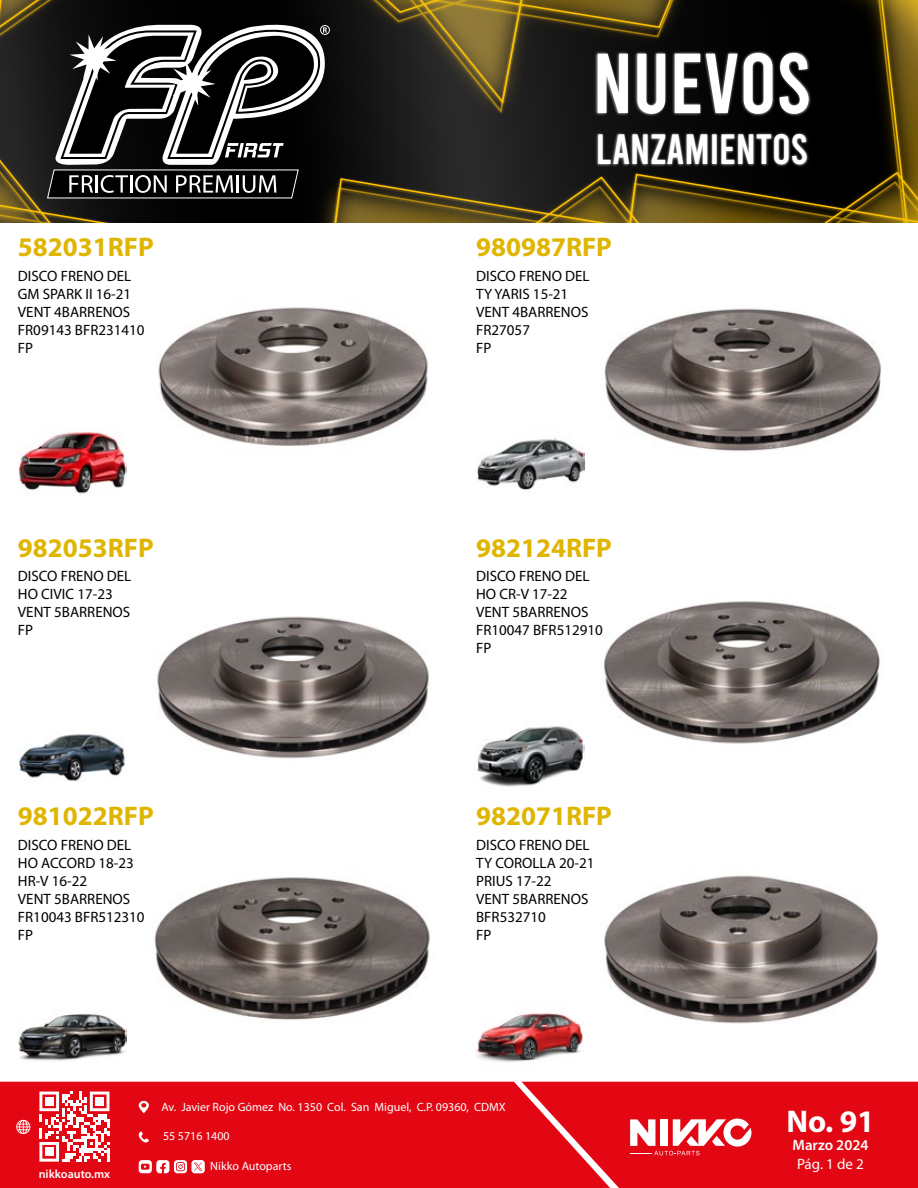
<style>
.page{position:relative;width:918px;height:1188px;background:#fff}
.page>*{position:absolute;margin:0;border:0;box-sizing:border-box;transform-origin:0 0}
.t1{font:84.9px "Bebas";color:#fff}
.t2{font:42.45px "Bebas";color:#fff}
.t3{font:700 31.5px "Myriad Pro";color:#fff}
.t4{font:700 27px "Myriad Pro";color:#e0b500}
.t5{font:15px/18px "Myriad Pro";color:#000}
.t6{font:600 15px "Myriad Pro";color:#fff}
.t7{font:15px "Myriad Pro";color:#fff}
.t8{font:12px "Myriad Pro";color:#fff}
.t9{font:600 12px "Myriad Pro";color:#fff}
</style>
<div class="page">
<img style="left:158px;top:307px;width:270px;height:139px">
<img style="left:157px;top:616px;width:272px;height:143px">
<img style="left:604px;top:601px;width:276px;height:143px">
<img style="left:604px;top:875px;width:274px;height:149px">
<img style="left:604px;top:308px;width:277px;height:144px">
<div style="left:0;top:1082px;width:522px;height:106px;background:#e30613"></div>
<svg style="left:39px;top:1092px;width:70px;height:70px"></svg>
<div style="left:45px;top:1097px;width:8px;height:9px;background:#fff"></div>
<div style="left:95px;top:1097px;width:9px;height:9px;background:#fff"></div>
<div style="left:45px;top:1148px;width:8px;height:8px;background:#fff"></div>
<svg style="left:16px;top:1120px;width:14px;height:14px"></svg>
<svg style="left:139px;top:1101px;width:10px;height:12px"></svg>
<svg style="left:139px;top:1131px;width:10px;height:12px"></svg>
<svg style="left:139px;top:1160px;width:66px;height:13px"></svg>
<svg style="left:522px;top:1082px;width:396px;height:106px;background:#e41723"></svg>
<svg style="left:0;top:0;width:918px;height:223px;background:#363327"></svg>
<img style="left:18px;top:427px;width:109px;height:67px">
<img style="left:18px;top:734px;width:107px;height:47px">
<img style="left:477px;top:726px;width:108px;height:61px">
<img style="left:476px;top:1011px;width:108px;height:52px">
<img style="left:477px;top:438px;width:108px;height:52px">
<img style="left:154px;top:877px;width:276px;height:143px">
<img style="left:18px;top:1014px;width:109px;height:47px">
<h3 class="t4" style="left:18px;top:229px;width:137px">582031RFP</h3>
<p class="t5" style="left:18px;top:267px;width:128px">DISCO FRENO DEL<br>GM SPARK II 16-21<br>VENT 4BARRENOS<br>FR09143 BFR231410<br>FP</p>
<h1 class="t1" style="left:593px;top:41px;width:220px">NUEVOS</h1>
<h2 class="t2" style="left:596px;top:128px;width:214px">LANZAMIENTOS</h2>
<h3 class="t4" style="left:476px;top:229px;width:137px">980987RFP</h3>
<p class="t5" style="left:476px;top:267px;width:115px">DISCO FRENO DEL<br>TY YARIS 15-21<br>VENT 4BARRENOS<br>FR27057<br>FP</p>
<h3 class="t4" style="left:18px;top:530px;width:137px">982053RFP</h3>
<p class="t5" style="left:18px;top:567px;width:115px">DISCO FRENO DEL<br>HO CIVIC 17-23<br>VENT 5BARRENOS<br>FP</p>
<h3 class="t4" style="left:18px;top:798px;width:137px">981022RFP</h3>
<p class="t5" style="left:18px;top:836px;width:128px">DISCO FRENO DEL<br>HO ACCORD 18-23<br>HR-V 16-22<br>VENT 5BARRENOS<br>FR10043 BFR512310<br>FP</p>
<h3 class="t4" style="left:476px;top:530px;width:137px">982124RFP</h3>
<p class="t5" style="left:476px;top:567px;width:128px">DISCO FRENO DEL<br>HO CR-V 17-22<br>VENT 5BARRENOS<br>FR10047 BFR512910<br>FP</p>
<h3 class="t4" style="left:476px;top:798px;width:137px">982071RFP</h3>
<p class="t5" style="left:476px;top:836px;width:120px">DISCO FRENO DEL<br>TY COROLLA 20-21<br>PRIUS 17-22<br>VENT 5BARRENOS<br>BFR532710<br>FP</p>
<p class="t9" style="left:39px;top:1167px;width:73px">nikkoauto.mx</p>
<p class="t8" style="left:161px;top:1099px;width:346px">Av. Javier Rojo Gómez No. 1350 Col. San Miguel, C.P. 09360, CDMX</p>
<p class="t8" style="left:163px;top:1129px;width:68px">55 5716 1400</p>
<p class="t8" style="left:210px;top:1159px;width:83px">Nikko Autoparts</p>
<h3 class="t3" style="left:786px;top:1101px;width:90px">No. 91</h3>
<p class="t6" style="left:793px;top:1135px;width:77px">Marzo 2024</p>
<p class="t7" style="left:797px;top:1155px;width:68px">Pág. 1 de 2</p>
</div>
